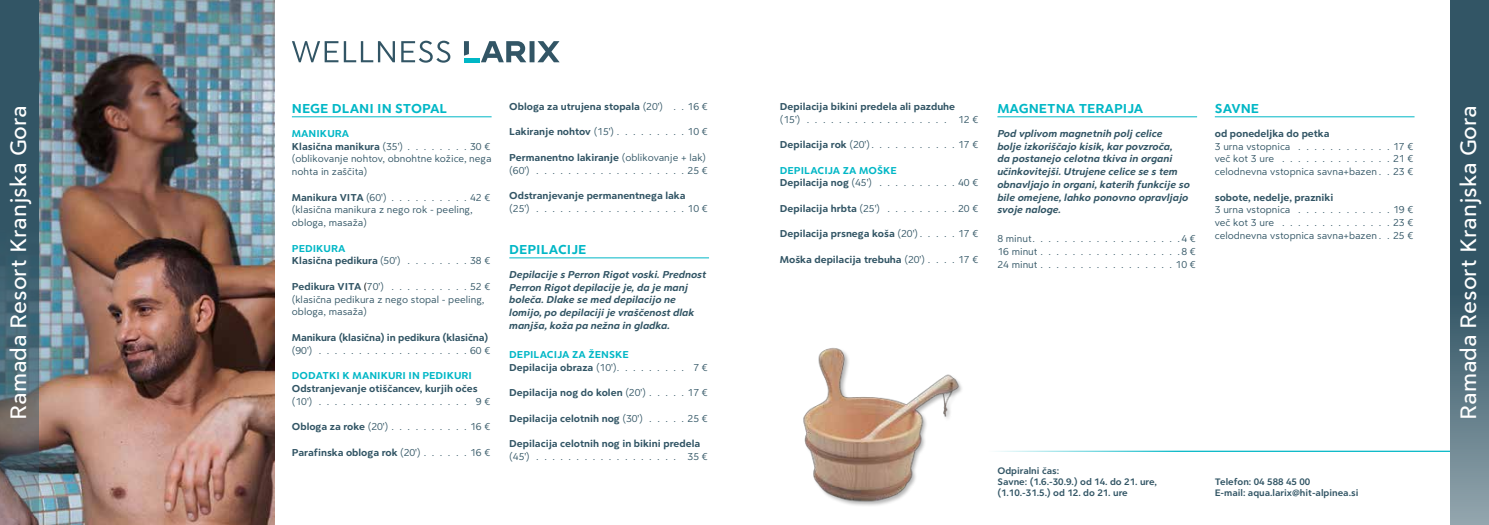
<style>
.page{position:relative;width:1489px;height:525px;background:#fff}
.page>*{position:absolute;margin:0;border:0;box-sizing:border-box;transform-origin:0 0}
.t1{font:500 23.75px "Clarika Pro Grot";color:#fff}
.t2{font:700 13.75px "Clarika Pro Grot";color:#00b7c6}
.t3{font:700 10.62px/12.8px "Clarika Pro Grot";color:#325565}
.t4{font:10.62px/12.8px "Clarika Pro Grot";color:#325565}
.t5{font:italic 700 10.62px/12.8px "Clarika Pro Grot";color:#325565}
.t6{font:700 10.62px/12.8px "Clarika Pro Grot";color:#00b7c6}
.t7{font:10px/11.2px "Clarika Pro Grot Dm";color:#325565}
.s1{font-weight:400}
.s2{font-weight:700}
.s3{color:#325565}
.s4{font-weight:400;color:#325565}
.s5{color:#00b7c6}
.s6{font-family:"Myriad Pro";font-weight:400;color:#000}
</style>
<div class="page">
<img style="left:39px;top:0;width:235px;height:524px">
<hr style="left:292px;top:116px;width:199px;height:1px;background:#00b7c6">
<hr style="left:509px;top:257px;width:200px;height:1px;background:#00b7c6">
<hr style="left:972px;top:450px;width:477px;height:1px;background:#00b7c6">
<hr style="left:997px;top:116px;width:199px;height:1px;background:#00b7c6">
<hr style="left:1214px;top:116px;width:200px;height:1px;background:#00b7c6">
<div style="left:803px;top:347px;width:160px;height:159px;background:#000;opacity:.3"></div>
<img style="left:803px;top:347px;width:158px;height:157px">
<svg style="left:1449px;top:0;width:39px;height:524px;background:#4c6a78"></svg>
<svg style="left:0;top:0;width:39px;height:524px;background:#465f6b"></svg>
<svg style="left:464px;top:41px;width:95px;height:21px"></svg>
<hr style="left:464px;top:58px;width:15px;height:4px;background:#00b7c6">
<svg style="left:292px;top:41px;width:158px;height:22px"></svg>
<p class="t3" style="left:509px;top:99px;width:155px">Obloga za utrujena stopala <span class="s1">(20')</span></p>
<p class="t4" style="left:687px;top:100px;width:22px">16 €</p>
<p class="t3" style="left:509px;top:125px;width:106px">Lakiranje nohtov <span class="s1">(15')</span></p>
<p class="t4" style="left:687px;top:125px;width:22px">10 €</p>
<p class="t4" style="left:509px;top:151px;width:198px"><span class="s2">Permanentno lakiranje</span> (oblikovanje + lak) (60')</p>
<p class="t3" style="left:780px;top:99px;width:177px">Depilacija bikini predela ali pazduhe</p>
<p class="t4" style="left:780px;top:112px;width:22px">(15')</p>
<p class="t4" style="left:958px;top:112px;width:22px">12 €</p>
<p class="t4" style="left:780px;top:138px;width:166px"><span class="s2">Depilacija rok</span> (20') . . . . . . . . . .</p>
<p class="t4" style="left:958px;top:138px;width:22px">17 €</p>
<p class="t6" style="left:780px;top:163px;width:118px">DEPILACIJA ZA MOŠKE<br><span class="s3">Depilacija nog</span> <span class="s4">(45')</span></p>
<p class="t2" style="left:292px;top:100px;width:157px">NEGE DLANI IN STOPAL</p>
<p class="t3" style="left:292px;top:126px;width:113px"><span class="s5">MANIKURA<br></span>Klasična manikura <span class="s1">(35')</span></p>
<p class="t2" style="left:997px;top:100px;width:147px">MAGNETNA TERAPIJA</p>
<p class="t5" style="left:997px;top:126px;width:194px">Pod vplivom magnetnih polj celice<br>bolje izkoriščajo kisik, kar povzroča,<br>da postanejo celotna tkiva in organi učinkovitejši. Utrujene celice se s tem obnavljajo in organi, katerih funkcije so bile omejene, lahko ponovno opravljajo svoje naloge.</p>
<p class="t4" style="left:997px;top:232px;width:200px">8 minut . . . . . . . . . . . . . . . . . . 4 €<br>16 minut</p>
<p class="t2" style="left:1214px;top:100px;width:46px">SAVNE</p>
<p class="t3" style="left:1214px;top:126px;width:116px">od ponedeljka do petka</p>
<p class="t4" style="left:1214px;top:139px;width:77px">3 urna vstopnica</p>
<p class="t4" style="left:1392px;top:139px;width:22px">17 €</p>
<p class="t4" style="left:1214px;top:152px;width:61px">več kot 3 ure</p>
<p class="t4" style="left:1392px;top:152px;width:22px">21 €</p>
<p class="t4" style="left:1214px;top:165px;width:166px">celodnevna vstopnica savna+bazen .</p>
<p class="t4" style="left:1392px;top:165px;width:22px">23 €</p>
<p class="t3" style="left:1214px;top:190px;width:120px">sobote, nedelje, prazniki</p>
<p class="t4" style="left:1214px;top:203px;width:77px">3 urna vstopnica</p>
<p class="t4" style="left:1392px;top:203px;width:22px">19 €</p>
<p class="t4" style="left:1214px;top:216px;width:61px">več kot 3 ure</p>
<p class="t4" style="left:1392px;top:216px;width:22px">23 €</p>
<p class="t4" style="left:1214px;top:228px;width:166px">celodnevna vstopnica savna+bazen .</p>
<p class="t4" style="left:1392px;top:228px;width:22px">25 €</p>
<h1 class="t1" style="left:4px;top:419px;width:316px;rotate:-90deg">Ramada Resort Kranjska Gora</h1>
<h1 class="t1" style="left:1453px;top:419px;width:316px;rotate:-90deg">Ramada Resort Kranjska Gora</h1>
<p class="t4" style="left:292px;top:139px;width:201px;text-align:justify;text-indent:178px">30 € (oblikovanje nohtov, obnohtne kožice, nega nohta in zaščita)</p>
<p class="t3" style="left:292px;top:190px;width:96px">Manikura VITA <span class="s1">(60')</span></p>
<p class="t4" style="left:687px;top:163px;width:22px">25 €</p>
<p class="t4" style="left:958px;top:176px;width:22px">40 €</p>
<p class="t3" style="left:509px;top:189px;width:178px">Odstranjevanje permanentnega laka</p>
<p class="t4" style="left:509px;top:202px;width:22px">(25')</p>
<p class="t4" style="left:687px;top:202px;width:22px">10 €</p>
<p class="t2" style="left:509px;top:240px;width:78px">DEPILACIJE</p>
<p class="t5" style="left:509px;top:267px;width:198px">Depilacije s Perron Rigot voski. Prednost Perron Rigot depilacije je, da je manj boleča. Dlake se med depilacijo ne lomijo, po depilaciji je vraščenost dlak manjša, koža pa nežna in gladka.</p>
<p class="t6" style="left:509px;top:347px;width:200px">DEPILACIJA ZA ŽENSKE<br><span class="s3">Depilacija obraza</span> <span class="s4">(10') . . . . . . . . . 7 €</span></p>
<p class="t3" style="left:509px;top:386px;width:138px">Depilacija nog do kolen <span class="s1">(20')</span></p>
<p class="t4" style="left:687px;top:386px;width:22px">17 €</p>
<p class="t3" style="left:509px;top:411px;width:135px">Depilacija celotnih nog <span class="s1">(30')</span></p>
<p class="t4" style="left:687px;top:411px;width:22px">25 €</p>
<p class="t3" style="left:509px;top:437px;width:192px">Depilacija celotnih nog in bikini predela</p>
<p class="t4" style="left:509px;top:449px;width:22px">(45')</p>
<p class="t4" style="left:687px;top:449px;width:22px">35 €</p>
<p class="t4" style="left:292px;top:190px;width:200px;text-indent:178px">42 € (klasična manikura z nego rok - peeling, obloga, masaža)</p>
<p class="t3" style="left:292px;top:241px;width:110px"><span class="s5">PEDIKURA<br></span>Klasična pedikura <span class="s1">(50')</span></p>
<p class="t3" style="left:780px;top:201px;width:102px">Depilacija hrbta <span class="s1">(25')</span></p>
<p class="t4" style="left:958px;top:202px;width:22px">20 €</p>
<p class="t3" style="left:780px;top:227px;width:166px">Depilacija prsnega koša <span class="s1">(20') . . . .</span></p>
<p class="t4" style="left:958px;top:227px;width:22px">17 €</p>
<p class="t3" style="left:780px;top:252px;width:146px">Moška depilacija trebuha <span class="s1">(20')</span></p>
<p class="t4" style="left:958px;top:253px;width:22px">17 €</p>
<p class="t4" style="left:1181px;top:245px;width:16px">8 €</p>
<p class="t4" style="left:470px;top:254px;width:22px">38 €</p>
<p class="t4" style="left:997px;top:257px;width:42px">24 minut</p>
<p class="t4" style="left:1175px;top:257px;width:22px">10 €</p>
<p class="t3" style="left:292px;top:279px;width:93px">Pedikura VITA <span class="s6">(</span><span class="s1">70')</span></p>
<p class="t4" style="left:292px;top:279px;width:200px;text-indent:178px">52 € (klasična pedikura z nego stopal - peeling, obloga, masaža)</p>
<p class="t3" style="left:292px;top:330px;width:198px">Manikura (klasična) in pedikura (klasična)</p>
<p class="t4" style="left:292px;top:343px;width:22px">(90')</p>
<p class="t4" style="left:470px;top:343px;width:22px">60 €</p>
<p class="t6" style="left:292px;top:369px;width:182px">DODATKI K MANIKURI IN PEDIKURI</p>
<p class="t3" style="left:292px;top:381px;width:187px">Odstranjevanje otiščancev, kurjih očes</p>
<p class="t4" style="left:292px;top:394px;width:22px">(10')</p>
<p class="t4" style="left:476px;top:394px;width:16px">9 €</p>
<p class="t4" style="left:292px;top:420px;width:166px"><span class="s2">Obloga za roke</span> (20') . . . . . . . . .</p>
<p class="t4" style="left:470px;top:420px;width:22px">16 €</p>
<p class="t3" style="left:292px;top:445px;width:166px">Parafinska obloga rok <span class="s1">(20') . . . . .</span></p>
<p class="t4" style="left:470px;top:445px;width:22px">16 €</p>
<p class="t7" style="left:997px;top:464px;width:161px">Odpiralni čas:<br>Savne: (1.6.-30.9.) od 14. do 21. ure, (1.10.-31.5.) od 12. do 21. ure</p>
<p class="t7" style="left:1214px;top:475px;width:145px">Telefon: 04 588 45 00<br>E-mail: aqua.larix@hit-alpinea.si</p>
</div>
